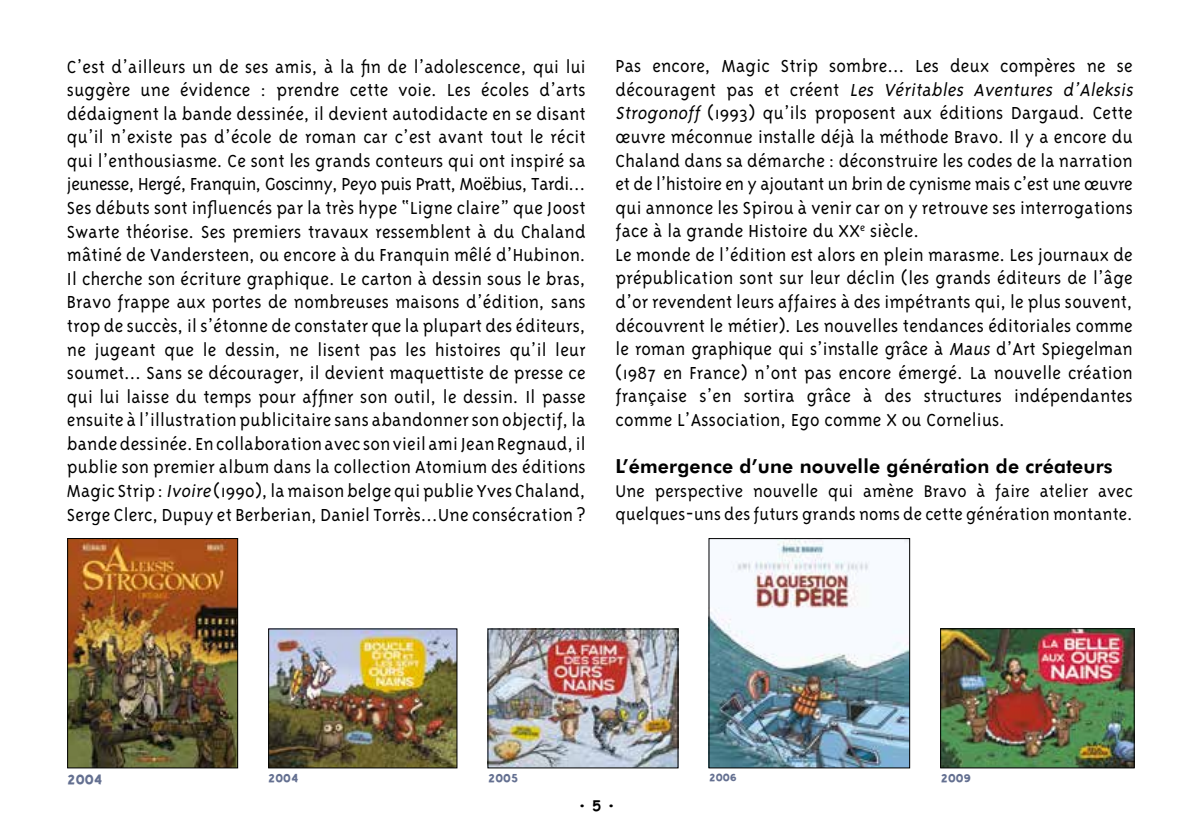
<style>
.page{position:relative;width:1191px;height:840px;background:#fff}
.page>*{position:absolute;margin:0;border:0;box-sizing:border-box;transform-origin:0 0}
.t1{font:300 20px/23.6px "Triplex";letter-spacing:.01em;color:#000;text-align:justify}
.t2{font:300 19.4px/23.6px "Triplex";letter-spacing:.01em;color:#000}
.t3{font:800 19.4px "Futura BT";letter-spacing:.01em;color:#000}
.t4{font:14px "Remi Cut";color:#647091}
.t5{font:700 14px "Comic Sans MS";color:#000}
.t6{font:12px "Remi Cut";color:#647091}
.t7{font:11px "Remi Cut";color:#647091}
.s1{font-style:italic}
</style>
<div class="page">
<img style="left:69px;top:540px;width:167px;height:225px">
<div style="left:67px;top:538px;width:171px;height:229px;border:1px solid #000"></div>
<img style="left:490px;top:630px;width:186px;height:135px">
<img style="left:710px;top:540px;width:198px;height:225px">
<div style="left:708px;top:538px;width:202px;height:229px;border:1px solid #000"></div>
<img style="left:942px;top:630px;width:190px;height:135px">
<div style="left:940px;top:628px;width:194px;height:139px;border:1px solid #000"></div>
<img style="left:270px;top:630px;width:185px;height:135px">
<div style="left:268px;top:628px;width:189px;height:139px;border:1px solid #000"></div>
<p class="t1" style="left:67px;top:54px;width:520px">C’est d’ailleurs un de ses amis, à la fin de l’adolescence, qui lui suggère une évidence : prendre cette voie. Les écoles d’arts dédaignent la bande dessinée, il devient autodidacte en se disant qu’il n’existe pas d’école de roman car c’est avant tout le récit qui l’enthousiasme. Ce sont les grands conteurs qui ont inspiré sa jeunesse, Hergé, Franquin, Goscinny, Peyo puis Pratt, Moëbius, Tardi… Ses débuts sont influencés par la très hype “Ligne claire” que Joost Swarte théorise. Ses premiers travaux ressemblent à du Chaland mâtiné de Vandersteen, ou encore à du Franquin mêlé d’Hubinon.<br>Il cherche son écriture graphique. Le carton à dessin sous le bras, Bravo frappe aux portes de nombreuses maisons d’édition, sans trop de succès, il s’étonne de constater que la plupart des éditeurs, ne jugeant que le dessin, ne lisent pas les histoires qu’il leur soumet… Sans se décourager, il devient maquettiste de presse ce qui lui laisse du temps pour affiner son outil, le dessin. Il passe ensuite à l’illustration publicitaire sans abandonner son objectif, la bande dessinée. En collaboration avec son vieil ami Jean Regnaud, il publie son premier album dans la collection Atomium des éditions Magic Strip : <span class="s1">Ivoire</span> (1990), la maison belge qui publie Yves Chaland, Serge Clerc, Dupuy et Berberian, Daniel Torrès…Une consécration ?</p>
<p class="t1" style="left:615px;top:54px;width:522px;text-align:left">Pas encore, Magic Strip sombre… Les deux compères ne se d é c o u r a g e n t p as e t c r é e n t <span class="s1">Les Véritables Aventures d’Aleksis Strogonoff</span> (1993) qu’ils proposent aux éditions Dargaud. Cette œuvre méconnue installe déjà la méthode Bravo. Il y a encore du Chaland dans sa démarche : déconstruire les codes de la narration et de l’histoire en y ajoutant un brin de cynisme mais c’est une œuvre qui annonce les Spirou à venir car on y retrouve ses interrogations face à la grande Histoire du XX<sup>e</sup> siècle.<br>Le monde de l’édition est alors en plein marasme. Les journaux de prépublication sont sur leur déclin (les grands éditeurs de l’âge d’or revendent leurs affaires à des impétrants qui, le plus souvent, découvrent le métier). Les nouvelles tendances éditoriales comme le roman graphique qui s’installe grâce à <span class="s1">Maus</span> d’Art Spiegelman (1987 en France) n’ont pas encore émergé. La nouvelle création française s’en sortira grâce à des structures indépendantes comme L’Association, Ego comme X ou Cornelius.</p>
<p class="t3" style="left:615px;top:454px;width:499px">L’émergence d’une nouvelle génération de créateurs</p>
<p class="t2" style="left:615px;top:478px;width:519px">Une perspective nouvelle qui amène Bravo à faire atelier avec quelques-uns des futurs grands noms de cette génération montante.</p>
<p class="t4" style="left:67px;top:770px;width:37px">2004</p>
<p class="t6" style="left:268px;top:771px;width:32px">2004</p>
<p class="t6" style="left:488px;top:771px;width:32px">2005</p>
<p class="t7" style="left:708px;top:771px;width:30px">2006</p>
<p class="t6" style="left:940px;top:771px;width:32px">2009</p>
<p class="t5" style="left:578px;top:795px;width:39px">• 5 •</p>
</div>
